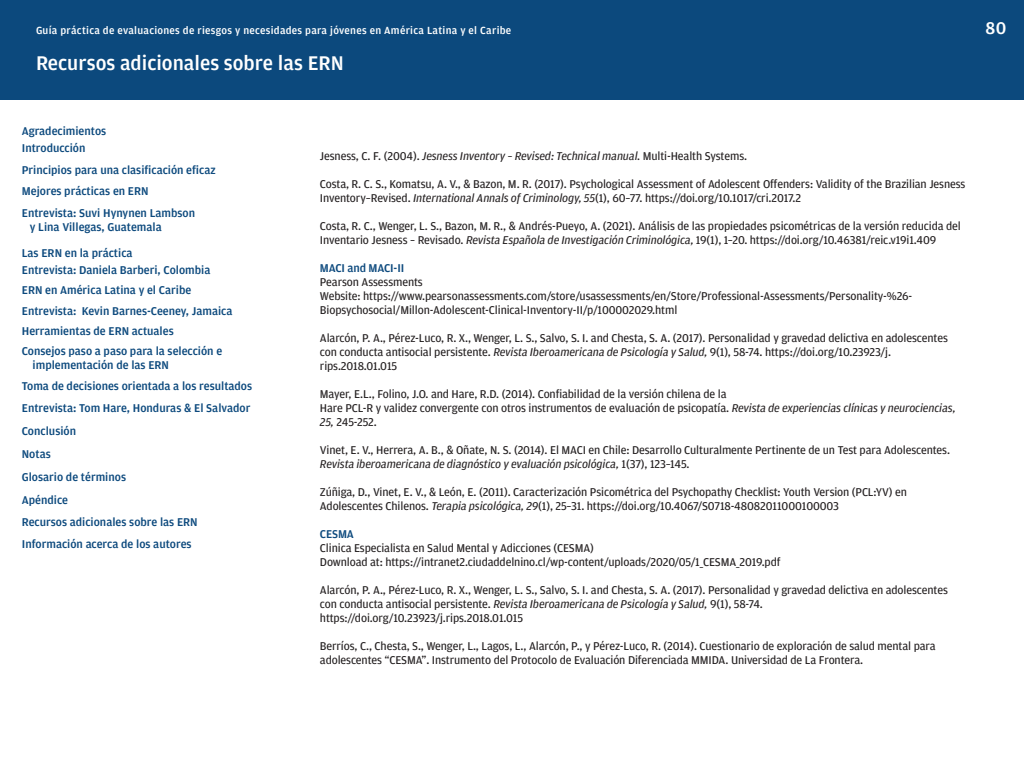
<style>
.page{position:relative;width:1024px;height:769px;background:#fff}
.page>*{position:absolute;margin:0;border:0;box-sizing:border-box;transform-origin:0 0}
.t1{font:500 21px "Amplitude";color:#fff}
.t2{font:500 18px "Amplitude";color:#fff}
.t3{font:12px/14px "Amplitude";letter-spacing:-.01em;color:#231f20}
.t4{font:500 12px/22.6px "Amplitude";color:#0c497d}
.t5{font:italic 12px "Amplitude";letter-spacing:-.01em;color:#231f20}
.t6{font:500 11px "Amplitude";letter-spacing:.025em;color:#fff}
.s1{font-style:normal}
.s2{font-style:italic}
</style>
<div class="page">
<div style="left:0;top:0;width:1024px;height:100px;background:#0c497d"></div>
<p class="t6" style="left:36px;top:23px;width:477px">Guía práctica de evaluaciones de riesgos y necesidades para jóvenes en América Latina y el Caribe</p>
<p class="t2" style="left:985px;top:16px;width:22px">80</p>
<p class="t1" style="left:36px;top:50px;width:309px">Recursos adicionales sobre las ERN</p>
<p class="t4" style="left:22px;top:122px;width:86px;line-height:17.4px">Agradecimientos<br>Introducción</p>
<p class="t4" style="left:22px;top:159px;width:195px;line-height:21.5px">Principios para una clasificación eficaz<br>Mejores prácticas en ERN<br>Entrevista: Suvi Hynynen Lambson</p>
<p class="t4" style="left:22px;top:213px;width:141px;line-height:26px;text-indent:8px">y Lina Villegas, Guatemala<br>Las ERN en la práctica</p>
<p class="t4" style="left:22px;top:260px;width:212px;line-height:20.3px">Entrevista: Daniela Barberi, Colombia ERN en América Latina y el Caribe Entrevista: Kevin Barnes-Ceeney, Jamaica Herramientas de ERN actuales</p>
<p class="t4" style="left:33px;top:343px;width:191px;line-height:14px;text-indent:-11px">Consejos paso a paso para la selección e implementación de las ERN</p>
<p class="t4" style="left:22px;top:374px;width:232px">Toma de decisiones orientada a los resultados<br>Entrevista: Tom Hare, Honduras &amp; El Salvador<br>Conclusión<br>Notas<br>Glosario de términos<br>Apéndice<br>Recursos adicionales sobre las ERN<br>Información acerca de los autores</p>
<p class="t5" style="left:320px;top:150px;width:429px"><span class="s1">Jesness, C. F. (2004).</span> Jesness Inventory – Revised: Technical manual. <span class="s1">Multi-Health Systems.</span></p>
<p class="t3" style="left:320px;top:176px;width:647px">Costa, R. C. S., Komatsu, A. V., &amp; Bazon, M. R. (2017). Psychological Assessment of Adolescent Offenders: Validity of the Brazilian Jesness<br>Inventory–Revised. <span class="s2">International Annals of Criminology, 55</span>(1), 60–77. https://doi.org/10.1017/cri.2017.2</p>
<p class="t3" style="left:320px;top:218px;width:642px">Costa, R. C., Wenger, L. S., Bazon, M. R., &amp; Andrés-Pueyo, A. (2021). Análisis de las propiedades psicométricas de la versión reducida del<br>Inventario Jesness – Revisado. <span class="s2">Revista Española de Investigación Criminológica,</span> 19(1), 1–20. https://doi.org/10.46381/reic.v19i1.409</p>
<p class="t4" style="left:320px;top:256px;width:86px">MACI and MACI-II</p>
<p class="t3" style="left:320px;top:274px;width:104px">Pearson Assessments</p>
<p class="t3" style="left:320px;top:288px;width:594px">Website: https://www.pearsonassessments.com/store/usassessments/en/Store/Professional-Assessments/Personality-%26-<br>Biopsychosocial/Millon-Adolescent-Clinical-Inventory-II/p/100002029.html</p>
<p class="t3" style="left:320px;top:330px;width:629px">Alarcón, P. A., Pérez-Luco, R. X., Wenger, L. S., Salvo, S. I. and Chesta, S. A. (2017). Personalidad y gravedad delictiva en adolescentes con conducta antisocial persistente. <span class="s2">Revista Iberoamericana de Psicología y Salud,</span> 9(1), 58-74. https://doi.org/10.23923/j. rips.2018.01.015</p>
<p class="t3" style="left:320px;top:386px;width:408px">Mayer, E.L., Folino, J.O. and Hare, R.D. (2014). Confiabilidad de la versión chilena de la</p>
<p class="t3" style="left:320px;top:400px;width:637px">Hare PCL-R y validez convergente con otros instrumentos de evaluación de psicopatía. <span class="s2">Revista de experiencias clínicas y neurociencias,<br>25,</span> 245-252.</p>
<p class="t3" style="left:320px;top:442px;width:631px">Vinet, E. V., Herrera, A. B., &amp; Oñate, N. S. (2014). El MACI en Chile: Desarrollo Culturalmente Pertinente de un Test para Adolescentes.<br><span class="s2">Revista iberoamericana de diagnóstico y evaluación psicológica,</span> 1(37), 123–145.</p>
<p class="t3" style="left:320px;top:484px;width:588px">Zúñiga, D., Vinet, E. V., &amp; León, E. (2011). Caracterización Psicométrica del Psychopathy Checklist: Youth Version (PCL:YV) en<br>Adolescentes Chilenos. <span class="s2">Terapia psicológica, 29</span>(1), 25–31. https://doi.org/10.4067/S0718-48082011000100003</p>
<p class="t4" style="left:320px;top:522px;width:36px">CESMA</p>
<p class="t3" style="left:320px;top:540px;width:275px">Clinica Especialista en Salud Mental y Adicciones (CESMA)</p>
<p class="t3" style="left:320px;top:554px;width:462px">Download at: https://intranet2.ciudaddelnino.cl/wp-content/uploads/2020/05/1_CESMA_2019.pdf</p>
<p class="t3" style="left:320px;top:582px;width:629px">Alarcón, P. A., Pérez-Luco, R. X., Wenger, L. S., Salvo, S. I. and Chesta, S. A. (2017). Personalidad y gravedad delictiva en adolescentes con conducta antisocial persistente. <span class="s2">Revista Iberoamericana de Psicología y Salud,</span> 9(1), 58-74. https://doi.org/10.23923/j.rips.2018.01.015</p>
<p class="t3" style="left:320px;top:638px;width:617px">Berríos, C., Chesta, S., Wenger, L., Lagos, L., Alarcón, P., y Pérez-Luco, R. (2014). Cuestionario de exploración de salud mental para adolescentes “CESMA”. Instrumento del Protocolo de Evaluación Diferenciada MMIDA. Universidad de La Frontera.</p>
</div>
